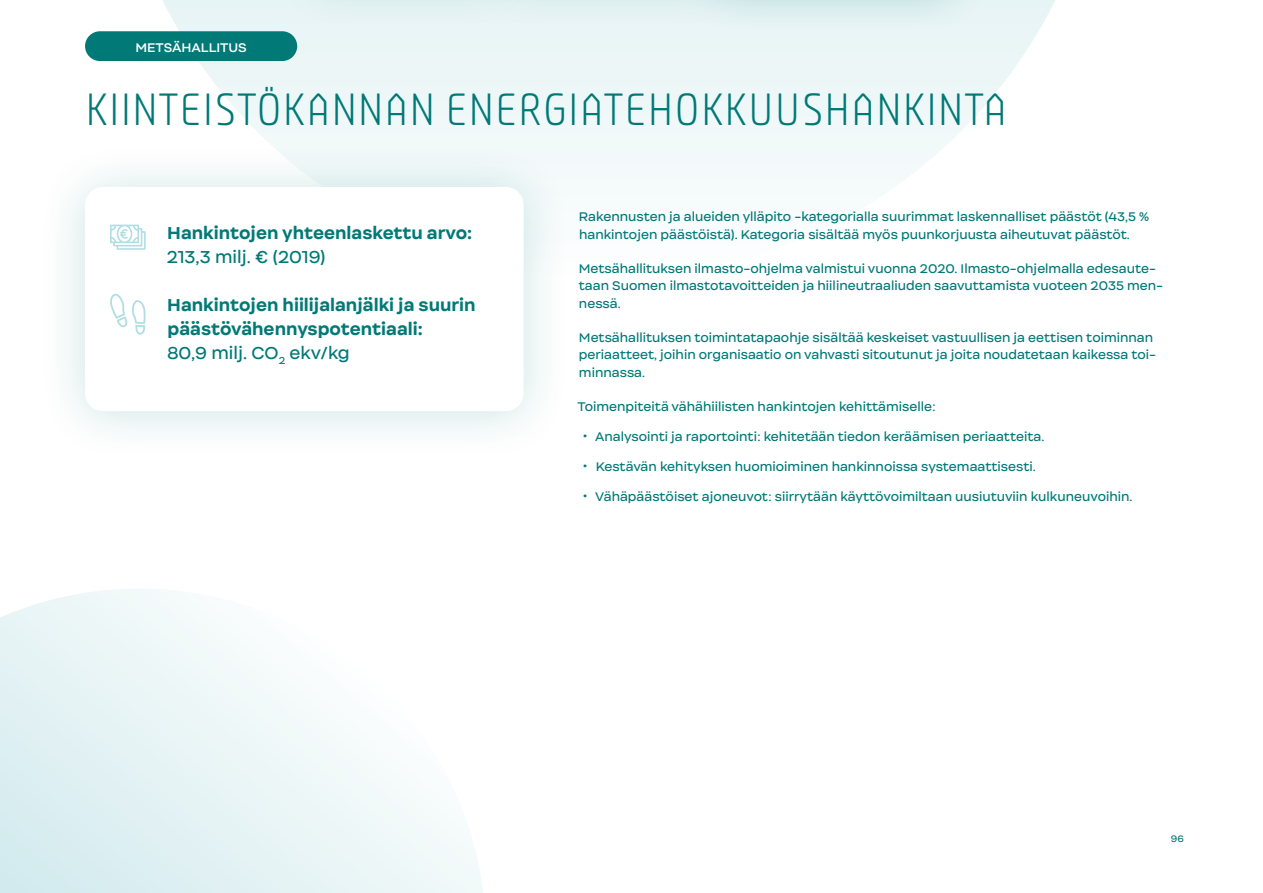
<style>
.page{position:relative;width:1263px;height:893px;background:#fff}
.page>*{position:absolute;margin:0;border:0;box-sizing:border-box;transform-origin:0 0}
.Polkuotsikko{font:300 45px "Plau";letter-spacing:.01em;color:#007977}
.Ingressi{font:700 16.5px/24px "Internacional";color:#007977}
.Leipis{font:12px/17.2px "Internacional";color:#007977}
.Prosentit{font:600 12px "Internacional";color:#fff}
.t1{font:9px "Internacional";color:#007977}
.s1{font-weight:400}
</style>
<div class="page">
<svg style="left:162px;top:0;width:893px;height:180px"></svg>
<div style="left:270px;top:0;width:273px;height:34px;background:#e7f3f5"></div>
<div style="left:459px;top:0;width:297px;height:34px;background:#e6f3f5"></div>
<div style="left:673px;top:0;width:320px;height:34px;background:#007977;opacity:.3"></div>
<svg style="left:0;top:589px;width:483px;height:304px"></svg>
<div style="left:37px;top:142px;width:534px;height:320px;background:#007977;opacity:.2"></div>
<div style="left:85px;top:187px;width:439px;height:224px;background:#fff;border-radius:18px"></div>
<svg style="left:110px;top:225px;width:36px;height:25px"></svg>
<svg style="left:110px;top:294px;width:36px;height:41px"></svg>
<div style="left:85px;top:31px;width:212px;height:30px;background:#007977;border-radius:15px"></div>
<p class="Prosentit" style="left:135px;top:39px;width:113px">METSÄHALLITUS</p>
<p class="Polkuotsikko" style="left:85px;top:83px;width:924px">KIINTEISTÖKANNAN ENERGIATEHOKKUUSHANKINTA</p>
<p class="Ingressi" style="left:167px;top:221px;width:307px">Hankintojen yhteenlaskettu arvo:<br><span class="s1">213,3 milj. € (2019)</span></p>
<p class="Ingressi" style="left:167px;top:293px;width:310px">Hankintojen hiilijalanjälki ja suurin päästövähennyspotentiaali:<br><span class="s1">80,9 milj. CO</span><sub>2</sub> <span class="s1">ekv/kg</span></p>
<p class="Leipis" style="left:579px;top:209px;width:572px">Rakennusten ja alueiden ylläpito -kategorialla suurimmat laskennalliset päästöt (43,5 % hankintojen päästöistä). Kategoria sisältää myös puunkorjuusta aiheutuvat päästöt.</p>
<p class="Leipis" style="left:579px;top:260px;width:586px">Metsähallituksen ilmasto-ohjelma valmistui vuonna 2020. Ilmasto-ohjelmalla edesaute&shy;taan Suomen ilmastotavoitteiden ja hiilineutraaliuden saavuttamista vuoteen 2035 men&shy;nessä.</p>
<p class="Leipis" style="left:579px;top:329px;width:579px">Metsähallituksen toimintatapaohje sisältää keskeiset vastuullisen ja eettisen toiminnan periaatteet, joihin organisaatio on vahvasti sitoutunut ja joita noudatetaan kaikessa toi&shy;minnassa.</p>
<p class="Leipis" style="left:577px;top:398px;width:360px">Toimenpiteitä vähähiilisten hankintojen kehittämiselle:</p>
<p class="Leipis" style="left:583px;top:428px;width:462px">• Analysointi ja raportointi: kehitetään tiedon keräämisen periaatteita.</p>
<p class="Leipis" style="left:583px;top:458px;width:454px">• Kestävän kehityksen huomioiminen hankinnoissa systemaattisesti.</p>
<p class="Leipis" style="left:583px;top:488px;width:551px">• Vähäpäästöiset ajoneuvot: siirrytään käyttövoimiltaan uusiutuviin kulkuneuvoihin.</p>
<p class="t1" style="left:1171px;top:833px;width:14px">96</p>
</div>
